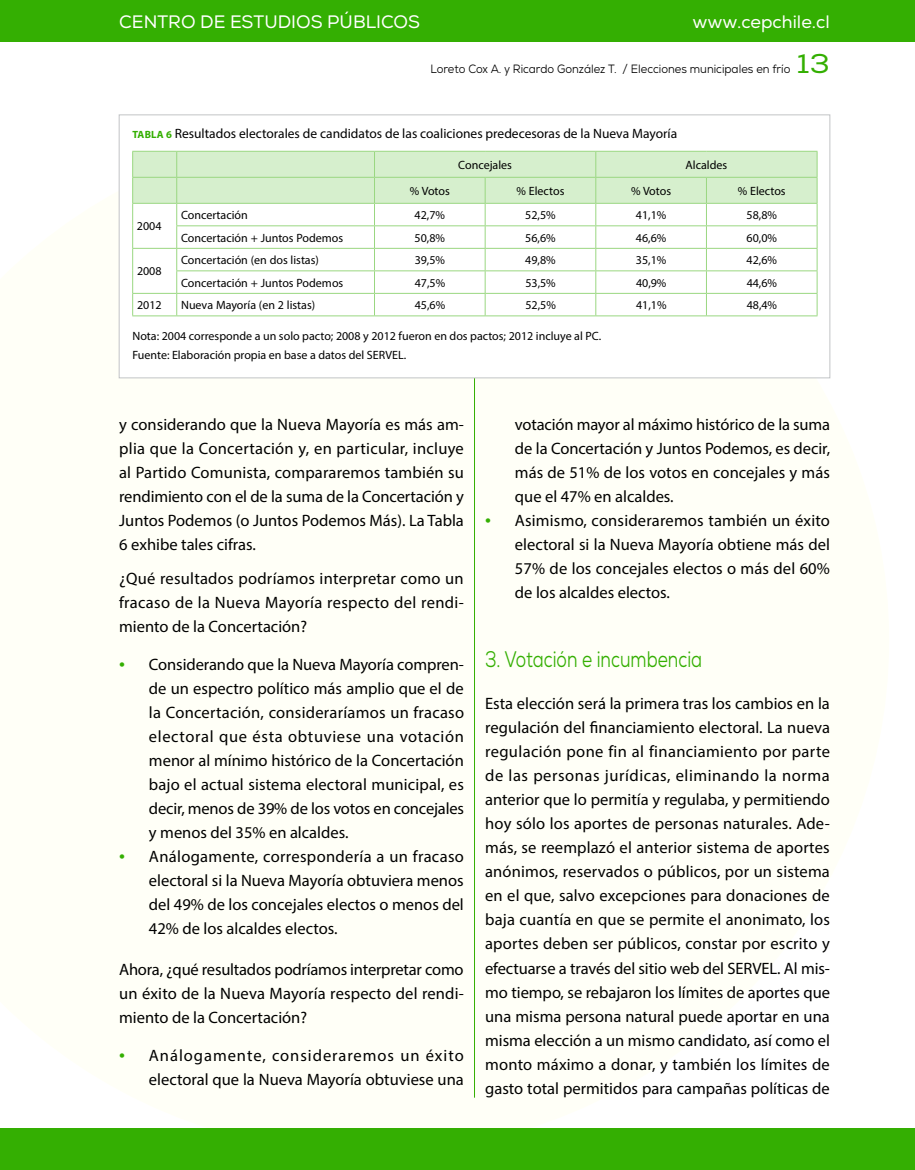
<style>
.page{position:relative;width:915px;height:1170px;background:#fff}
.page>*{position:absolute;margin:0;border:0;box-sizing:border-box;transform-origin:0 0}
.t1{font:27px "Nexa";color:#34af02;scale:1.1 1}
.t2{font:22.5px "Nexa";color:#34af02;scale:.77 1}
.t3{font:18px "Nexa";color:#fff}
.t4{font:16.5px/24px "Myriad Pro";color:#000;text-align:justify}
.t5{font:13.5px "Myriad Pro";color:#000}
.t6{font:12px/19.2px "Myriad Pro";color:#000}
.t7{font:12px "Nexa";color:#000;scale:.93 1}
.s1{font-weight:700;font-size:10.5px;color:#34af02}
.s2{font-size:21px;color:#34af02}
</style>
<div class="page">
<hr style="left:474px;top:115px;width:1px;height:982px;background:#34af02">
<div style="left:119px;top:115px;width:710px;height:263px;background:#fff"></div>
<hr style="left:132px;top:315px;width:45px;height:1px;background:#9ad781">
<hr style="left:177px;top:315px;width:197px;height:1px;background:#9ad781">
<hr style="left:374px;top:315px;width:111px;height:1px;background:#9ad781">
<hr style="left:485px;top:315px;width:110px;height:1px;background:#9ad781">
<hr style="left:595px;top:315px;width:111px;height:1px;background:#9ad781">
<hr style="left:706px;top:315px;width:111px;height:1px;background:#9ad781">
<svg style="left:132px;top:151px;width:685px;height:164px"></svg>
<hr style="left:132px;top:203px;width:45px;height:1px;background:#9ad781">
<hr style="left:177px;top:203px;width:197px;height:1px;background:#9ad781">
<hr style="left:374px;top:203px;width:111px;height:1px;background:#9ad781">
<hr style="left:485px;top:203px;width:110px;height:1px;background:#9ad781">
<hr style="left:595px;top:203px;width:111px;height:1px;background:#9ad781">
<hr style="left:706px;top:203px;width:111px;height:1px;background:#9ad781">
<div style="left:119px;top:114px;width:711px;height:264px;border:1px solid #c2c4c6"></div>
<div style="left:0;top:0;width:914px;height:41px;background:#34af02"></div>
<div style="left:0;top:1128px;width:914px;height:41px;background:#34af02"></div>
<p class="t3" style="left:119px;top:11px;width:302px">CENTRO DE ESTUDIOS PÚBLICOS</p>
<p class="t3" style="left:692px;top:11px;width:139px">www.cepchile.cl</p>
<p class="t7" style="left:430px;top:62px;width:388px">Loreto Cox A. y Ricardo González T. / Elecciones municipales en frío</p>
<h1 class="t1" style="left:796px;top:47px;width:31px">13</h1>
<p class="t5" style="left:132px;top:125px;width:546px"><span class="s1">Tabla 6</span> Resultados electorales de candidatos de las coaliciones predecesoras de la Nueva Mayoría</p>
<p class="t6" style="left:458px;top:155px;width:55px">Concejales</p>
<p class="t6" style="left:685px;top:155px;width:43px">Alcaldes</p>
<p class="t6" style="left:409px;top:181px;width:42px">% Votos</p>
<p class="t6" style="left:516px;top:181px;width:49px">% Electos</p>
<p class="t6" style="left:631px;top:181px;width:42px">% Votos</p>
<p class="t6" style="left:737px;top:181px;width:49px">% Electos</p>
<p class="t6" style="left:137px;top:216px;width:26px">2004</p>
<p class="t6" style="left:181px;top:205px;width:68px">Concertación</p>
<p class="t6" style="left:414px;top:205px;width:32px">42,7%</p>
<p class="t6" style="left:525px;top:205px;width:32px">52,5%</p>
<p class="t6" style="left:635px;top:205px;width:32px">41,1%</p>
<p class="t6" style="left:746px;top:205px;width:32px">58,8%</p>
<p class="t6" style="left:181px;top:228px;width:164px">Concertación + Juntos Podemos</p>
<p class="t6" style="left:414px;top:228px;width:32px">50,8%</p>
<p class="t6" style="left:525px;top:228px;width:32px">56,6%</p>
<p class="t6" style="left:635px;top:228px;width:32px">46,6%</p>
<p class="t6" style="left:746px;top:228px;width:32px">60,0%</p>
<p class="t6" style="left:137px;top:261px;width:26px">2008</p>
<p class="t6" style="left:181px;top:250px;width:139px">Concertación (en dos listas)</p>
<p class="t6" style="left:414px;top:250px;width:32px">39,5%</p>
<p class="t6" style="left:525px;top:250px;width:32px">49,8%</p>
<p class="t6" style="left:635px;top:250px;width:32px">35,1%</p>
<p class="t6" style="left:746px;top:250px;width:32px">42,6%</p>
<p class="t6" style="left:181px;top:273px;width:164px">Concertación + Juntos Podemos</p>
<p class="t6" style="left:414px;top:273px;width:32px">47,5%</p>
<p class="t6" style="left:525px;top:273px;width:32px">53,5%</p>
<p class="t6" style="left:635px;top:273px;width:32px">40,9%</p>
<p class="t6" style="left:746px;top:273px;width:32px">44,6%</p>
<p class="t6" style="left:137px;top:295px;width:26px">2012</p>
<p class="t6" style="left:181px;top:295px;width:135px">Nueva Mayoría (en 2 listas)</p>
<p class="t6" style="left:414px;top:295px;width:32px">45,6%</p>
<p class="t6" style="left:525px;top:295px;width:32px">52,5%</p>
<p class="t6" style="left:635px;top:295px;width:32px">41,1%</p>
<p class="t6" style="left:746px;top:295px;width:32px">48,4%</p>
<p class="t6" style="left:132px;top:326px;width:470px">Nota: 2004 corresponde a un solo pacto; 2008 y 2012 fueron en dos pactos; 2012 incluye al PC.<br>Fuente: Elaboración propia en base a datos del SERVEL.</p>
<p class="t4" style="left:119px;top:412px;width:346px">y considerando que la Nueva Mayoría es más am&shy;plia que la Concertación y, en particular, incluye al Partido Comunista, compararemos también su rendimiento con el de la suma de la Concertación y Juntos Podemos (o Juntos Podemos Más). La Tabla 6 exhibe tales cifras.</p>
<p class="t4" style="left:119px;top:566px;width:346px">¿Qué resultados podríamos interpretar como un fracaso de la Nueva Mayoría respecto del rendi&shy;miento de la Concertación?</p>
<p class="t4" style="left:149px;top:652px;width:316px;text-indent:-30px"><span class="s2">•</span> Considerando que la Nueva Mayoría compren&shy;de un espectro político más amplio que el de la Concertación, consideraríamos un fracaso electoral que ésta obtuviese una votación menor al mínimo histórico de la Concertación bajo el actual sistema electoral municipal, es decir, menos de 39% de los votos en concejales y menos del 35% en alcaldes.</p>
<p class="t4" style="left:149px;top:844px;width:316px;text-indent:-30px"><span class="s2">•</span> Análogamente, correspondería a un fracaso electoral si la Nueva Mayoría obtuviera menos del 49% de los concejales electos o menos del 42% de los alcaldes electos.</p>
<p class="t4" style="left:119px;top:957px;width:346px">Ahora, ¿qué resultados podríamos interpretar como un éxito de la Nueva Mayoría respecto del rendi&shy;miento de la Concertación?</p>
<p class="t4" style="left:119px;top:1042px;width:346px;text-align:right"><span class="s2">•</span> Análogamente, consideraremos un éxito electoral que la Nueva Mayoría obtuviese una</p>
<p class="t4" style="left:514px;top:412px;width:316px">votación mayor al máximo histórico de la suma de la Concertación y Juntos Podemos, es decir, más de 51% de los votos en concejales y más que el 47% en alcaldes.</p>
<p class="t4" style="left:514px;top:508px;width:316px;text-indent:-30px"><span class="s2">•</span> Asimismo, consideraremos también un éxito electoral si la Nueva Mayoría obtiene más del 57% de los concejales electos o más del 60% de los alcaldes electos.</p>
<h2 class="t2" style="left:485px;top:645px;width:283px">3. Votación e incumbencia</h2>
<p class="t4" style="left:485px;top:691px;width:346px">Esta elección será la primera tras los cambios en la regulación del financiamiento electoral. La nueva regulación pone fin al financiamiento por parte de las personas jurídicas, eliminando la norma anterior que lo permitía y regulaba, y permitiendo hoy sólo los aportes de personas naturales. Ade&shy;más, se reemplazó el anterior sistema de aportes anónimos, reservados o públicos, por un sistema en el que, salvo excepciones para donaciones de baja cuantía en que se permite el anonimato, los aportes deben ser públicos, constar por escrito y efectuarse a través del sitio web del SERVEL. Al mis&shy;mo tiempo, se rebajaron los límites de aportes que una misma persona natural puede aportar en una misma elección a un mismo candidato, así como el monto máximo a donar, y también los límites de gasto total permitidos para campañas políticas de</p>
</div>
